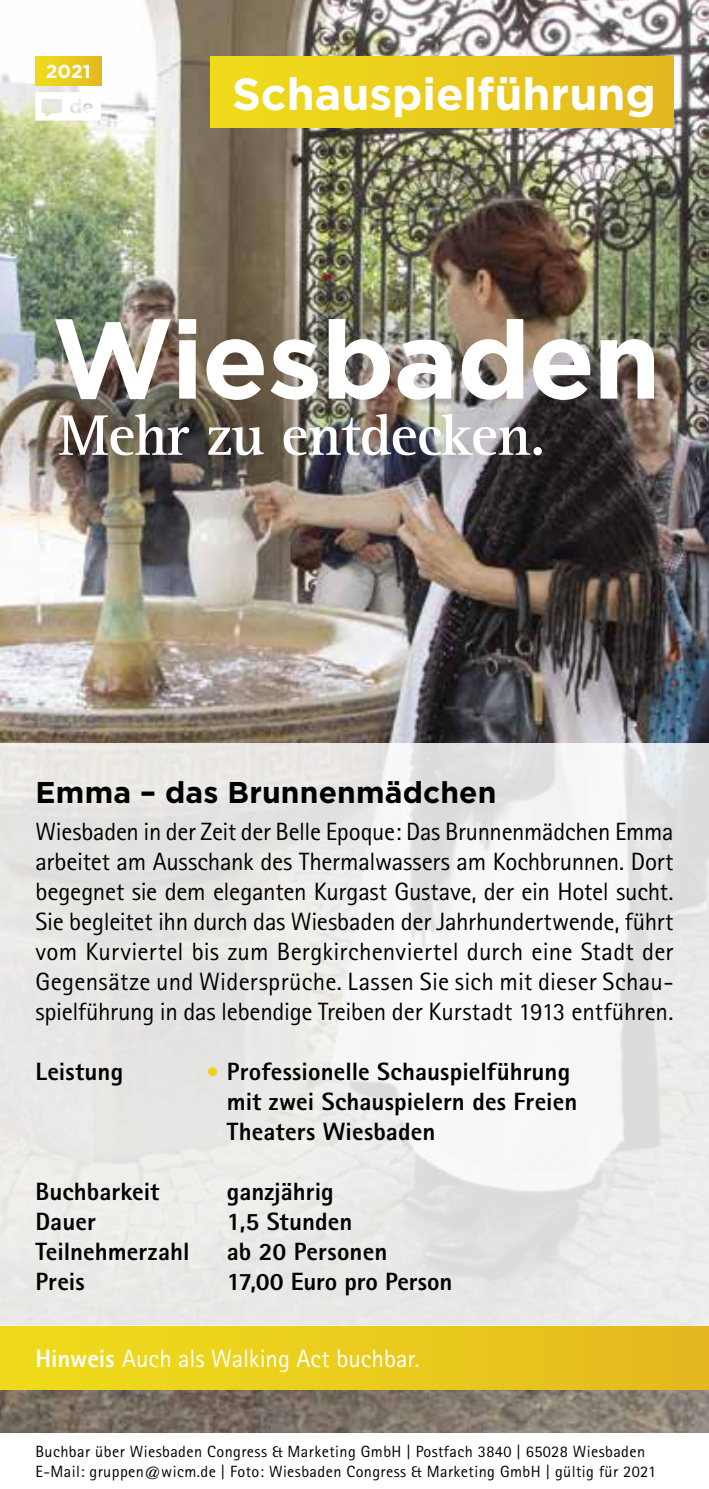
<style>
.page{position:relative;width:709px;height:1489px;background:#fff}
.page>*{position:absolute;margin:0;border:0;box-sizing:border-box;transform-origin:0 0}
.t1{font:700 45px "Gotham";color:#fff}
.t2{font:700 30px "Gotham";letter-spacing:.005em;color:#000}
.t3{font:25px/30px "Rotis Sans Serif";letter-spacing:-.01em;color:#000;text-align:justify}
.t4{font:800 25px/30px "Rotis Sans Serif";color:#000}
.t5{font:25px "Rotis Sans Serif";letter-spacing:-.005em;color:#fff}
.t6{font:700 18.75px "Gotham";color:#fff}
.t7{font:16.25px/19.5px "Rotis Sans Serif";letter-spacing:.025em;color:#000}
.s1{color:#fff}
.s2{font-weight:800}
</style>
<div class="page">
<img style="left:0;top:0;width:709px;height:1431px">
<img style="left:0;top:402px;width:709px;height:131px">
<img style="left:0;top:271px;width:709px;height:131px">
<svg style="left:35px;top:92px;width:66px;height:28px"></svg>
<div style="left:35px;top:57px;width:66px;height:28px;background:linear-gradient(to right,#f0de1b,#e5bb1f)"></div>
<div style="left:211px;top:57px;width:462px;height:71px;background:linear-gradient(to right,#f0dd1b,#e5ba20)"></div>
<svg style="left:59px;top:413px;width:130px;height:42px"></svg>
<svg style="left:208px;top:427px;width:56px;height:28px"></svg>
<img style="left:284px;top:413px;width:258px;height:42px">
<img style="left:55px;top:319px;width:116px;height:80px">
<svg style="left:179px;top:319px;width:17px;height:79px"></svg>
<svg style="left:206px;top:339px;width:58px;height:61px"></svg>
<svg style="left:270px;top:339px;width:48px;height:60px"></svg>
<svg style="left:329px;top:319px;width:61px;height:80px"></svg>
<svg style="left:397px;top:339px;width:54px;height:60px"></svg>
<svg style="left:462px;top:319px;width:61px;height:80px"></svg>
<svg style="left:533px;top:339px;width:57px;height:61px"></svg>
<svg style="left:600px;top:339px;width:54px;height:59px"></svg>
<div style="left:0;top:1325px;width:709px;height:64px;background:linear-gradient(to right,#f0dd1b,#e5ba20)"></div>
<svg style="left:0;top:743px;width:709px;height:582px;fill:#ebeae7"></svg>
<p class="t6" style="left:46px;top:59px;width:46px">2021</p>
<h1 class="t1" style="left:232px;top:64px;width:425px">Schauspielführung</h1>
<p class="t2" style="left:35px;top:772px;width:462px">Emma – das Brunnenmädchen</p>
<p class="t3" style="left:35px;top:816px;width:639px">Wiesbaden in der Zeit der Belle Epoque: Das Brunnenmädchen Emma arbeitet am Ausschank des Thermalwassers am Kochbrunnen. Dort begegnet sie dem eleganten Kurgast Gustave, der ein Hotel sucht.<br>Sie begleitet ihn durch das Wiesbaden der Jahrhundertwende, führt vom Kurviertel bis zum Bergkirchenviertel durch eine Stadt der Gegensätze und Widersprüche. Lassen Sie sich mit dieser Schau&shy;spielführung in das lebendige Treiben der Kurstadt 1913 entführen.</p>
<p class="t4" style="left:35px;top:1056px;width:89px">Leistung</p>
<p class="t4" style="left:227px;top:1056px;width:352px;text-indent:-21px"><span class="s1">•</span> Professionelle Schauspielführung mit zwei Schauspielern des Freien<br>Theaters Wiesbaden</p>
<p class="t4" style="left:35px;top:1176px;width:126px">Buchbarkeit</p>
<p class="t4" style="left:227px;top:1176px;width:108px">ganzjährig</p>
<p class="t4" style="left:35px;top:1206px;width:62px">Dauer</p>
<p class="t4" style="left:227px;top:1206px;width:127px">1,5 Stunden</p>
<p class="t4" style="left:35px;top:1236px;width:156px">Teilnehmerzahl</p>
<p class="t4" style="left:227px;top:1236px;width:162px">ab 20 Personen</p>
<p class="t4" style="left:35px;top:1266px;width:51px">Preis</p>
<p class="t4" style="left:227px;top:1266px;width:227px">17,00 Euro pro Person</p>
<p class="t5" style="left:35px;top:1343px;width:386px"><span class="s2">Hinweis</span> Auch als Walking Act buchbar.</p>
<p class="t7" style="left:35px;top:1441px;width:622px">Buchbar über Wiesbaden Congress &amp; Marketing GmbH | Postfach 3840 | 65028 Wiesbaden<br>E-Mail: gruppen@wicm.de | Foto: Wiesbaden Congress &amp; Marketing GmbH | gültig für 2021</p>
</div>
